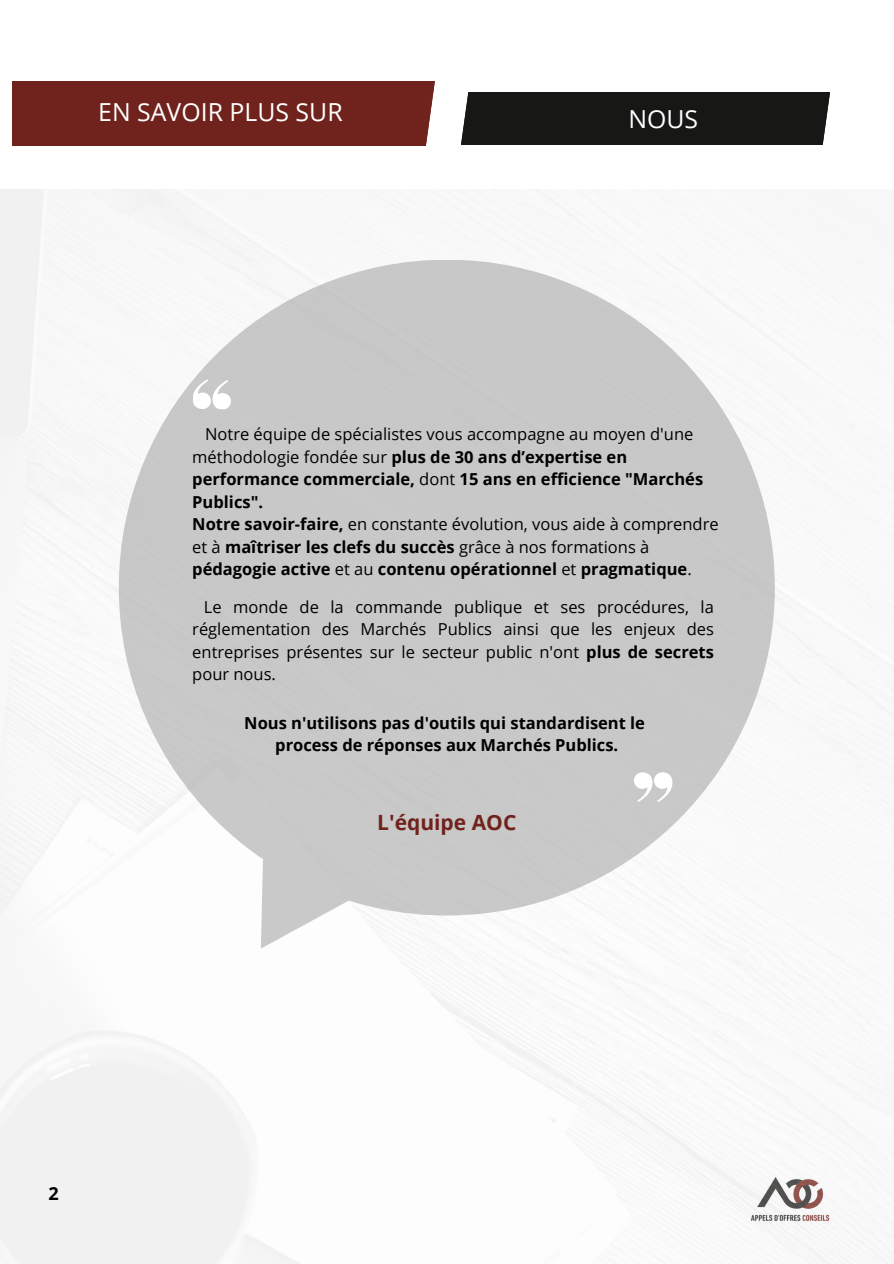
<style>
.page{position:relative;width:894px;height:1264px;background:#fff}
.page>*{position:absolute;margin:0;border:0;box-sizing:border-box;transform-origin:0 0}
.t1{font:24.9px "Open Sans";color:#fff}
.t2{font:700 21px "Open Sans";color:#70231c}
.t3{font:700 18px "Open Sans";color:#000}
.t4{font:700 16.5px/22.5px "Open Sans";color:#000}
.t5{font:16.5px/22.5px "Open Sans";color:#000;text-align:justify}
.s1{font-weight:400}
.s2{font-weight:700}
</style>
<div class="page">
<div style="left:446px;top:92px;width:398px;height:53px;background:#171716"></div>
<svg style="left:822px;top:92px;width:22px;height:53px"></svg>
<div style="left:13px;top:81px;width:428px;height:65px;background:#70231c"></div>
<svg style="left:426px;top:81px;width:43px;height:65px"></svg>
<img style="left:0;top:190px;width:893px;height:1073px">
<div style="left:119px;top:260px;width:655px;height:655px;background:#c8c8c8;border-radius:50%"></div>
<svg style="left:261px;top:858px;width:185px;height:90px"></svg>
<svg style="left:634px;top:772px;width:38px;height:30px"></svg>
<svg style="left:192px;top:379px;width:39px;height:31px"></svg>
<h1 class="t1" style="left:98px;top:95px;width:246px">EN SAVOIR PLUS SUR</h1>
<h1 class="t1" style="left:628px;top:101px;width:71px">NOUS</h1>
<p class="t4" style="left:192px;top:423px;width:512px;text-indent:13px"><span class="s1">Notre équipe de spécialistes vous accompagne au moyen d'une méthodologie fondée sur</span> plus de 30 ans d’expertise en performance commerciale, <span class="s1">dont</span> 15 ans en efficience "Marchés Publics".</p>
<p class="t4" style="left:192px;top:513px;width:527px">Notre savoir-faire, <span class="s1">en constante évolution, vous aide à comprendre et à</span> maîtriser les clefs du succès <span class="s1">grâce à nos formations à </span>pédagogie active <span class="s1">et au</span> contenu opérationnel <span class="s1">et</span> pragmatique<span class="s1">.</span></p>
<p class="t5" style="left:192px;top:595px;width:523px;text-indent:12px">Le monde de la commande publique et ses procédures, la réglementation des Marchés Publics ainsi que les enjeux des entreprises présentes sur le secteur public n'ont <span class="s2">plus de secrets </span>pour nous.</p>
<p class="t4" style="left:244px;top:711px;width:402px;text-align:center">Nous n'utilisons pas d'outils qui standardisent le process de réponses aux Marchés Publics.</p>
<p class="t2" style="left:377px;top:807px;width:141px">L'équipe AOC</p>
<p class="t3" style="left:49px;top:1181px;width:12px">2</p>
</div>
